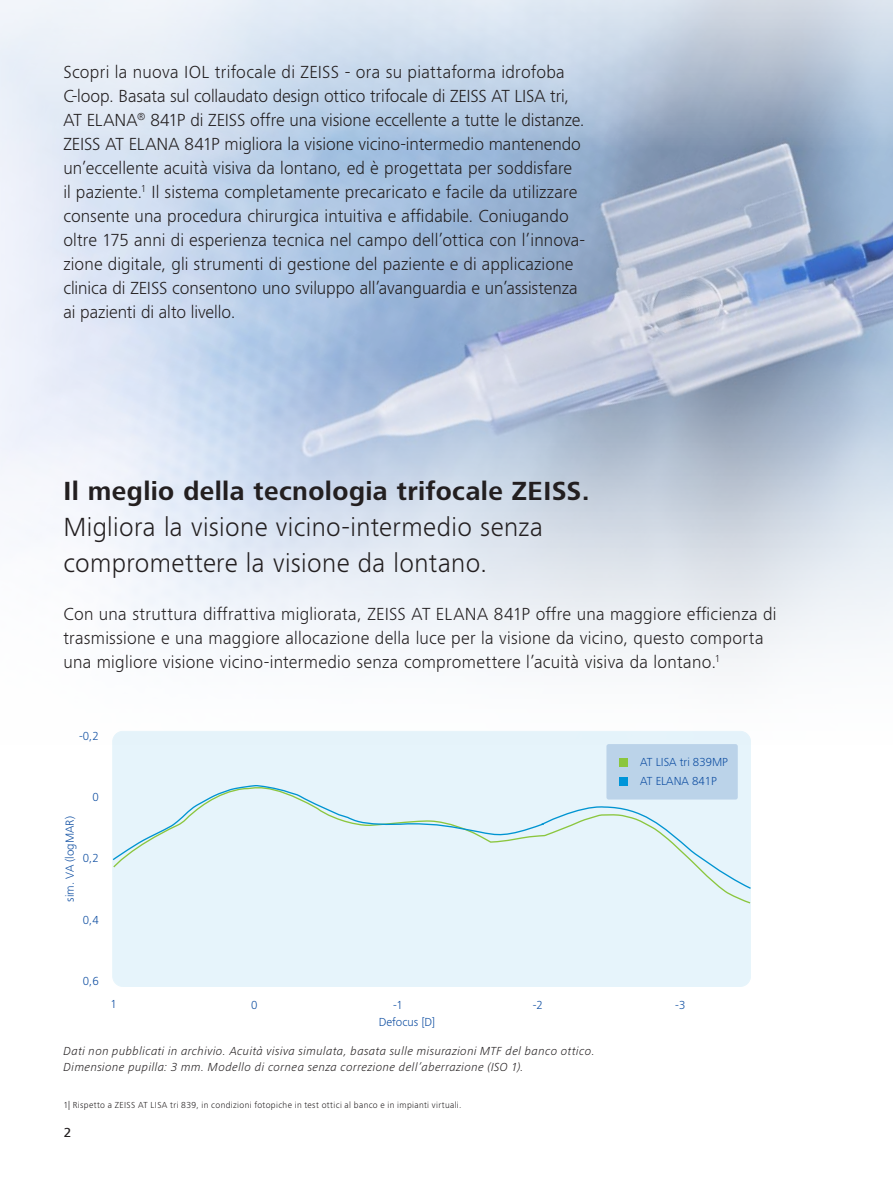
<style>
.page{position:relative;width:893px;height:1178px;background:#fff}
.page>*{position:absolute;margin:0;border:0;box-sizing:border-box;transform-origin:0 0}
.t1{font:300 27px/36px "ZEISS Frutiger Next W1 G";letter-spacing:.015em;color:#231f20}
.t2{font:700 27px "ZEISS Frutiger Next W1 G";letter-spacing:.015em;color:#231f20}
.t3{font:300 18px/24px "ZEISS Frutiger Next W1 G";letter-spacing:.005em;color:#231f20}
.t4{font:500 13.5px "ZEISS Frutiger Next W1 G";color:#231f20}
.t5{font:italic 300 12px/16.5px "ZEISS Frutiger Next W1 G";letter-spacing:.035em;color:#231f20}
.t6{font:300 12px/19px "ZEISS Frutiger Next W1 G";color:#0d4da1}
.t7{font:300 9px "ZEISS Frutiger Next W1 G";letter-spacing:.04em;color:#231f20}
</style>
<div class="page">
<div style="left:113px;top:731px;width:637px;height:255px;background:#e6f4fb;border-radius:10px"></div>
<svg style="left:112px;top:785px;width:639px;height:105px"></svg>
<img style="left:0;top:0;width:893px;height:784px">
<p class="t3" style="left:63px;top:59px;width:523px">Scopri la nuova IOL trifocale di ZEISS - ora su piattaforma idrofoba C-loop. Basata sul collaudato design ottico trifocale di ZEISS AT LISA tri, AT ELANA<sup>®</sup> 841P di ZEISS offre una visione eccellente a tutte le distanze.<br>ZEISS AT ELANA 841P migliora la visione vicino-intermedio mantenendo un’eccellente acuità visiva da lontano, ed è progettata per soddisfare<br>il paziente.<sup>1</sup> Il sistema completamente precaricato e facile da utilizzare consente una procedura chirurgica intuitiva e affidabile. Coniugando oltre 175 anni di esperienza tecnica nel campo dell’ottica con l’innova&shy;zione digitale, gli strumenti di gestione del paziente e di applicazione clinica di ZEISS consentono uno sviluppo all’avanguardia e un’assistenza ai pazienti di alto livello.</p>
<h1 class="t2" style="left:63px;top:471px;width:528px">Il meglio della tecnologia trifocale ZEISS.</h1>
<h1 class="t1" style="left:63px;top:507px;width:481px">Migliora la visione vicino-intermedio senza compromettere la visione da lontano.</h1>
<p class="t3" style="left:63px;top:601px;width:715px">Con una struttura diffrattiva migliorata, ZEISS AT ELANA 841P offre una maggiore efficienza di trasmissione e una maggiore allocazione della luce per la visione da vicino, questo comporta una migliore visione vicino-intermedio senza compromettere l’acuità visiva da lontano.<sup>1</sup></p>
<p class="t6" style="left:79px;top:726px;width:21px">-0,2</p>
<p class="t6" style="left:92px;top:787px;width:8px">0</p>
<p class="t6" style="left:60px;top:901px;width:87px;rotate:-90deg">sim. VA (logMAR)</p>
<p class="t6" style="left:83px;top:848px;width:17px">0,2</p>
<p class="t6" style="left:83px;top:909px;width:17px">0,4</p>
<p class="t6" style="left:640px;top:752px;width:90px">AT LISA tri 839MP<br>AT ELANA 841P</p>
<p class="t6" style="left:83px;top:970px;width:17px">0,6</p>
<p class="t6" style="left:111px;top:994px;width:8px">1</p>
<p class="t6" style="left:251px;top:995px;width:8px">0</p>
<p class="t6" style="left:393px;top:995px;width:11px">-1</p>
<p class="t6" style="left:533px;top:995px;width:12px">-2</p>
<p class="t6" style="left:675px;top:995px;width:12px">-3</p>
<p class="t6" style="left:379px;top:1012px;width:58px">Defocus [D]</p>
<p class="t5" style="left:64px;top:1042px;width:533px">Dati non pubblicati in archivio. Acuità visiva simulata, basata sulle misurazioni MTF del banco ottico.<br>Dimensione pupilla: 3 mm. Modello di cornea senza correzione dell’aberrazione (ISO 1).</p>
<p class="t7" style="left:63px;top:1099px;width:400px">1| Rispetto a ZEISS AT LISA tri 839, in condizioni fotopiche in test ottici al banco e in impianti virtuali.</p>
<p class="t4" style="left:64px;top:1123px;width:9px">2</p>
</div>
